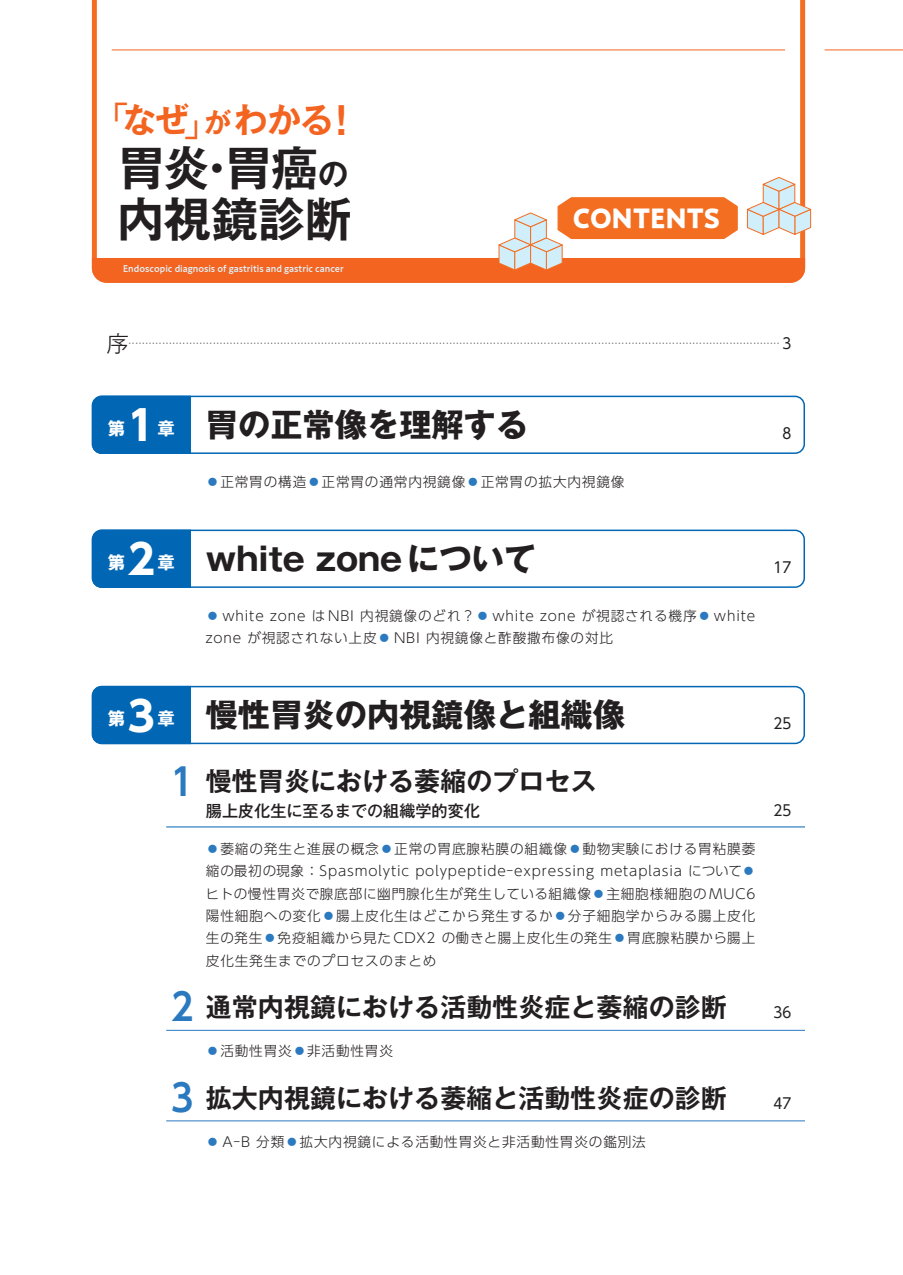
<style>
.page{position:relative;width:903px;height:1275px;background:#fff}
.page>*{position:absolute;margin:0;border:0;box-sizing:border-box;transform-origin:0 0}
.t1{font:700 47.07px "Gothic MB101 Pr 6 N De";letter-spacing:-.01em;color:#231f20}
.t2{font:700 40.95px "UD Shin Go Pr 6 N";color:#fff}
.t3{font:700 34.48px "Gothic MB101 Pr 6 N De";color:#f36421}
.t4{font:700 32.2px "Gothic MB101 Pr 6 N";color:#231f20}
.t5{font:700 26.6px "PA1 Gothic Std N";color:#fff}
.t6{font:700 26.07px "Gothic MB101 Pr 6 N De";color:#231f20}
.t7{font:300 22.4px "Gothic MB101 Pr 6 N";color:#231f20}
.t8{font:700 17.32px "Gothic MB101 Pr 6 N";color:#fff}
.t9{font:500 16.1px "Gothic MB101 Pr 6 N";color:#231f20}
.t10{font:14.88px "UD Shin Go C Oeiz Pr 6 N";color:#231f20}
.t11{font:300 13.65px/22.4px "UD Shin Go Pr 6 N";letter-spacing:.06em;color:#231f20}
.t12{font:500 9.45px "PA1 Gothic Std N";color:#dff3fc}
.t13{font:300 4.73px "UD Shin Go Pr 6 N";color:#231f20}
.s1{font-family:"Gothic MB101 Pr 6 N";font-weight:400}
.s2{font-size:27.47px}
.s3{font-size:37.8px}
.s4{font-size:30.8px}
.s5{font-size:17.32px;color:#fff}
.s6{color:#2b79be}
.s7{font-family:"UD Shin Go C Oeiz Pr 6 N De B";font-weight:400;font-size:37.27px;color:#2b79be}
</style>
<div class="page">
<hr style="left:166px;top:827px;width:639px;height:1px;background:#0166b3">
<hr style="left:166px;top:1030px;width:639px;height:1px;background:#2b79be">
<hr style="left:166px;top:1120px;width:639px;height:1px;background:#2b79be">
<div style="left:92px;top:396px;width:713px;height:58px;border:1px solid #0166b3;border-radius:9px"></div>
<div style="left:91px;top:395px;width:101px;height:59px;background:#0166b3"></div>
<div style="left:92px;top:530px;width:713px;height:58px;border:1px solid #0166b3;border-radius:9px"></div>
<div style="left:91px;top:529px;width:101px;height:59px;background:#0166b3"></div>
<div style="left:92px;top:686px;width:713px;height:58px;border:1px solid #0166b3;border-radius:9px"></div>
<div style="left:91px;top:685px;width:101px;height:60px;background:#0166b3"></div>
<svg style="left:92px;top:0;width:713px;height:176px"></svg>
<svg style="left:92px;top:176px;width:719px;height:107px"></svg>
<hr style="left:112px;top:50px;width:673px;height:1px;background:#f36421">
<hr style="left:824px;top:50px;width:79px;height:1px;background:#f36421">
<h3 class="t3" style="left:112px;top:92px;width:250px"><span class="s1">「</span>なぜ<span class="s1">」</span><span class="s2">が</span>わかる<span class="s3">！</span></h3>
<h1 class="t1" style="left:118px;top:129px;width:232px">胃炎・胃癌<span class="s4">の</span></h1>
<h1 class="t1" style="left:117px;top:180px;width:236px">内視鏡診断</h1>
<p class="t12" style="left:123px;top:262px;width:222px">Endoscopic diagnosis of gastritis and gastric cancer</p>
<h3 class="t5" style="left:573px;top:201px;width:148px">CONTENTS</h3>
<h3 class="t7" style="left:107px;top:325px;width:24px">序</h3>
<p class="t13" style="left:129px;top:340px;width:652px">•••••••••••••••••••••••••••••••••••••••••••••••••••••••••••••••••••••••••••••••••••••••••••••••••••••••••••••••••••••••••••••••••••••••••••••••••••••••••••••••••••••••••••••••••••••••••••••••••</p>
<p class="t10" style="left:782px;top:332px;width:10px">3</p>
<h2 class="t2" style="left:128px;top:392px;width:29px">1</h2>
<h3 class="t4" style="left:157px;top:398px;width:372px"><span class="s5">章</span> 胃の正常像を理解する</h3>
<p class="t8" style="left:108px;top:414px;width:19px">第</p>
<p class="t11" style="left:206px;top:470px;width:420px"><span class="s6">⃝</span>正常胃の構造<span class="s6">⃝</span>正常胃の通常内視鏡像<span class="s6">⃝</span>正常胃の拡大内視鏡像</p>
<p class="t10" style="left:782px;top:422px;width:10px">8</p>
<h2 class="t2" style="left:128px;top:526px;width:29px">2</h2>
<h3 class="t4" style="left:157px;top:532px;width:380px"><span class="s5">章</span> white zoneについて</h3>
<p class="t8" style="left:108px;top:548px;width:19px">第</p>
<p class="t11" style="left:206px;top:604px;width:551px"><span class="s6">⃝</span> white zone はNBI 内視鏡像のどれ？<span class="s6">⃝</span> white zone が視認される機序<span class="s6">⃝</span> white zone が視認されない上皮<span class="s6">⃝</span> NBI 内視鏡像と酢酸撒布像の対比</p>
<p class="t10" style="left:773px;top:556px;width:19px">17</p>
<h2 class="t2" style="left:128px;top:682px;width:29px">3</h2>
<h3 class="t4" style="left:157px;top:688px;width:469px"><span class="s5">章</span> 慢性胃炎の内視鏡像と組織像</h3>
<p class="t8" style="left:108px;top:704px;width:19px">第</p>
<p class="t10" style="left:773px;top:712px;width:19px">25</p>
<h3 class="t6" style="left:171px;top:760px;width:427px"><span class="s7">1</span> 慢性胃炎における萎縮のプロセス</h3>
<p class="t9" style="left:206px;top:797px;width:276px">腸上皮化生に至るまでの組織学的変化</p>
<p class="t10" style="left:773px;top:799px;width:19px">25</p>
<p class="t11" style="left:206px;top:837px;width:551px;text-align:justify"><span class="s6">⃝</span>萎縮の発生と進展の概念<span class="s6">⃝</span>正常の胃底腺粘膜の組織像<span class="s6">⃝</span>動物実験における胃粘膜萎縮の最初の現象：Spasmolytic polypeptide-expressing metaplasia について<span class="s6">⃝</span>ヒトの慢性胃炎で腺底部に幽門腺化生が発生している組織像<span class="s6">⃝</span>主細胞様細胞のMUC6陽性細胞への変化<span class="s6">⃝</span>腸上皮化生はどこから発生するか<span class="s6">⃝</span>分子細胞学からみる腸上皮化生の発生<span class="s6">⃝</span>免疫組織から見たCDX2 の働きと腸上皮化生の発生<span class="s6">⃝</span>胃底腺粘膜から腸上皮化生発生までのプロセスのまとめ</p>
<h3 class="t6" style="left:171px;top:985px;width:557px"><span class="s7">2</span> 通常内視鏡における活動性炎症と萎縮の診断</h3>
<p class="t10" style="left:773px;top:1001px;width:19px">36</p>
<p class="t11" style="left:206px;top:1039px;width:189px"><span class="s6">⃝</span>活動性胃炎<span class="s6">⃝</span>非活動性胃炎</p>
<h3 class="t6" style="left:171px;top:1076px;width:557px"><span class="s7">3</span> 拡大内視鏡における萎縮と活動性炎症の診断</h3>
<p class="t11" style="left:206px;top:1130px;width:441px"><span class="s6">⃝</span> A-B 分類<span class="s6">⃝</span>拡大内視鏡による活動性胃炎と非活動性胃炎の鑑別法</p>
<p class="t10" style="left:773px;top:1091px;width:19px">47</p>
</div>
